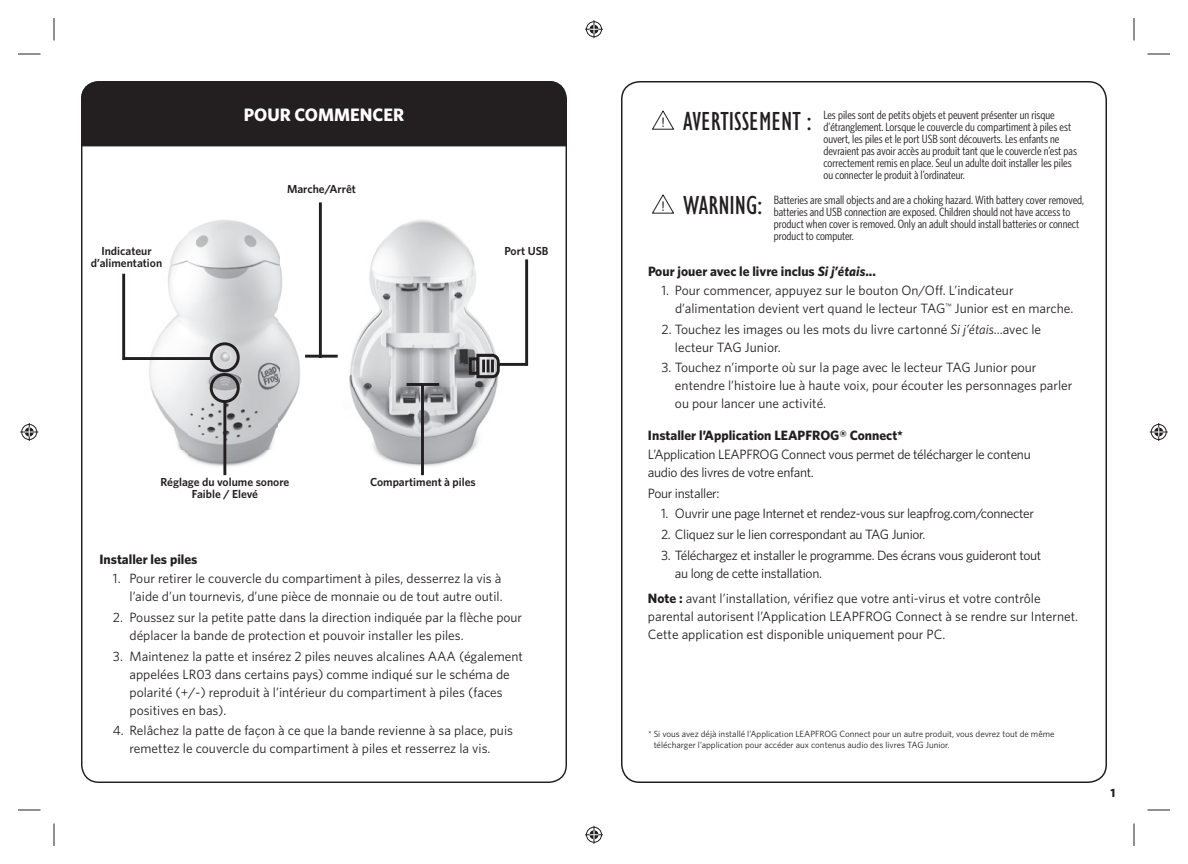
<style>
.page{position:relative;width:1188px;height:864px;background:#fff}
.page>*{position:absolute;margin:0;border:0;box-sizing:border-box;transform-origin:0 0}
.t1{font:condensed 27px "Gill Sans";color:#231f20}
.t2{font:700 18px "Whitney";color:#fff}
.t3{font:13.5px/18px "Whitney";color:#231f20}
.t4{font:13.5px/18px "Whitney";letter-spacing:-.025em;color:#231f20}
.t5{font:700 13.5px "Whitney";color:#231f20}
.t6{font:12px/12px "Whitney Condensed";color:#231f20}
.t7{font:700 12px "Whitney";color:#231f20}
.t8{font:600 11.7px/11.7px "Whitney";color:#231f20;text-align:center}
.t9{font:9px/10.5px "Whitney";color:#231f20}
.s1{font-style:italic}
.s2{font-weight:700}
</style>
<div class="page">
<div style="left:621px;top:81px;width:486px;height:702px;border:2px solid #231f20;border-radius:18px"></div>
<img style="left:326px;top:219px;width:187px;height:257px">
<img style="left:122px;top:203px;width:202px;height:273px">
<div style="left:81px;top:81px;width:486px;height:65px;background:#231f20"></div>
<hr style="left:122px;top:274px;width:3px;height:86px;background:#231f20">
<hr style="left:525px;top:259px;width:3px;height:107px;background:#231f20">
<hr style="left:123px;top:357px;width:88px;height:3px;background:#231f20">
<hr style="left:499px;top:363px;width:28px;height:3px;background:#231f20">
<hr style="left:319px;top:202px;width:3px;height:156px;background:#231f20">
<hr style="left:223px;top:402px;width:3px;height:73px;background:#231f20">
<hr style="left:421px;top:385px;width:3px;height:90px;background:#231f20">
<hr style="left:305px;top:355px;width:33px;height:3px;background:#231f20">
<svg style="left:467px;top:352px;width:33px;height:28px"></svg>
<div style="left:210px;top:342px;width:30px;height:30px;border:3px solid #231f20;border-radius:50%"></div>
<div style="left:210px;top:373px;width:30px;height:30px;border:3px solid #231f20;border-radius:50%"></div>
<hr style="left:407px;top:383px;width:32px;height:3px;background:#231f20">
<svg style="left:652px;top:111px;width:22px;height:19px"></svg>
<svg style="left:652px;top:195px;width:22px;height:19px"></svg>
<svg style="left:18px;top:54px;width:22px;height:1px"></svg>
<svg style="left:1148px;top:54px;width:22px;height:1px"></svg>
<svg style="left:18px;top:810px;width:22px;height:1px"></svg>
<svg style="left:1148px;top:810px;width:22px;height:1px"></svg>
<svg style="left:54px;top:18px;width:1px;height:22px"></svg>
<svg style="left:54px;top:824px;width:1px;height:22px"></svg>
<svg style="left:1134px;top:18px;width:1px;height:22px"></svg>
<svg style="left:1134px;top:824px;width:1px;height:22px"></svg>
<svg style="left:585px;top:20px;width:18px;height:18px"></svg>
<svg style="left:585px;top:826px;width:18px;height:18px"></svg>
<svg style="left:20px;top:423px;width:18px;height:18px"></svg>
<svg style="left:1150px;top:423px;width:18px;height:18px"></svg>
<h2 class="t2" style="left:244px;top:109px;width:162px">POUR COMMENCER</h2>
<p class="t8" style="left:91px;top:246px;width:73px">Indicateur d’alimentation</p>
<p class="t8" style="left:287px;top:184px;width:70px">Marche/Arrêt</p>
<p class="t8" style="left:504px;top:246px;width:46px">Port USB</p>
<p class="t8" style="left:161px;top:477px;width:130px">Réglage du volume sonore<br>Faible / Elevé</p>
<p class="t8" style="left:370px;top:477px;width:107px">Compartiment à piles</p>
<p class="t5" style="left:99px;top:555px;width:100px">Installer les piles</p>
<p class="t3" style="left:113px;top:571px;width:391px;text-align:right">1. Pour retirer le couvercle du compartiment à piles, desserrez la vis à l’aide d’un tournevis, d’une pièce de monnaie ou de tout autre outil.</p>
<p class="t3" style="left:130px;top:609px;width:394px;text-indent:-17px">2. Poussez sur la petite patte dans la direction indiquée par la flèche pour déplacer la bande de protection et pouvoir installer les piles.</p>
<p class="t3" style="left:130px;top:648px;width:395px;text-indent:-17px">3. Maintenez la patte et insérez 2 piles neuves alcalines AAA (également appelées LR03 dans certains pays) comme indiqué sur le schéma de polarité (+/-) reproduit à l’intérieur du compartiment à piles (faces positives en bas).</p>
<p class="t3" style="left:113px;top:723px;width:402px;text-align:center">4. Relâchez la patte de façon à ce que la bande revienne à sa place, puis remettez le couvercle du compartiment à piles et resserrez la vis.</p>
<p class="t6" style="left:824px;top:110px;width:255px">Les piles sont de petits objets et peuvent présenter un risque d’étranglement. Lorsque le couvercle du compartiment à piles est ouvert, les piles et le port USB sont découverts. Les enfants ne devraient pas avoir accès au produit tant que le couvercle n’est pas correctement remis en place. Seul un adulte doit installer les piles ou connecter le produit à l’ordinateur.</p>
<p class="t6" style="left:774px;top:195px;width:312px">Batteries are small objects and are a choking hazard. With battery cover removed, batteries and USB connection are exposed. Children should not have access to product when cover is removed. Only an adult should install batteries or connect product to computer.</p>
<h1 class="t1" style="left:683px;top:111px;width:130px">AVERTISSEMENT :</h1>
<h1 class="t1" style="left:683px;top:195px;width:81px">WARNING:</h1>
<p class="t5" style="left:648px;top:266px;width:229px">Pour jouer avec le livre inclus <span class="s1">Si j’étais</span>...</p>
<p class="t3" style="left:675px;top:282px;width:400px;text-indent:-14px">1. Pour commencer, appuyez sur le bouton On/Off. L’indicateur d’alimentation devient vert quand le lecteur TAG<sup>™</sup> Junior est en marche.</p>
<p class="t3" style="left:675px;top:321px;width:368px;text-indent:-14px">2. Touchez les images ou les mots du livre cartonné <span class="s1">Si j’étais</span>...avec le lecteur TAG Junior.</p>
<p class="t3" style="left:675px;top:360px;width:399px;text-indent:-14px">3. Touchez n’importe où sur la page avec le lecteur TAG Junior pour entendre l’histoire lue à haute voix, pour écouter les personnages parler ou pour lancer une activité.</p>
<p class="t5" style="left:648px;top:430px;width:257px">Installer l’Application LEAPFROG® Connect*</p>
<p class="t4" style="left:648px;top:446px;width:384px">L’Application LEAPFROG Connect vous permet de télécharger le contenu audio des livres de votre enfant.</p>
<p class="t4" style="left:648px;top:485px;width:73px">Pour installer:</p>
<p class="t4" style="left:661px;top:506px;width:375px">1. Ouvrir une page Internet et rendez-vous sur leapfrog.com/connecter</p>
<p class="t4" style="left:661px;top:527px;width:266px">2. Cliquez sur le lien correspondant au TAG Junior.</p>
<p class="t4" style="left:675px;top:547px;width:368px;text-indent:-14px">3. Téléchargez et installer le programme. Des écrans vous guideront tout au long de cette installation.</p>
<p class="t3" style="left:648px;top:590px;width:432px"><span class="s2">Note :</span> avant l’installation, vérifiez que votre anti-virus et votre contrôle parental autorisent l’Application LEAPFROG Connect à se rendre sur Internet.<br>Cette application est disponible uniquement pour PC.</p>
<p class="t9" style="left:654px;top:730px;width:402px;text-indent:-6px">* Si vous avez déjà installé l’Application LEAPFROG Connect pour un autre produit, vous devrez tout de même télécharger l’application pour accéder aux contenus audio des livres TAG Junior.</p>
<p class="t7" style="left:1110px;top:788px;width:6px">1</p>
</div>
